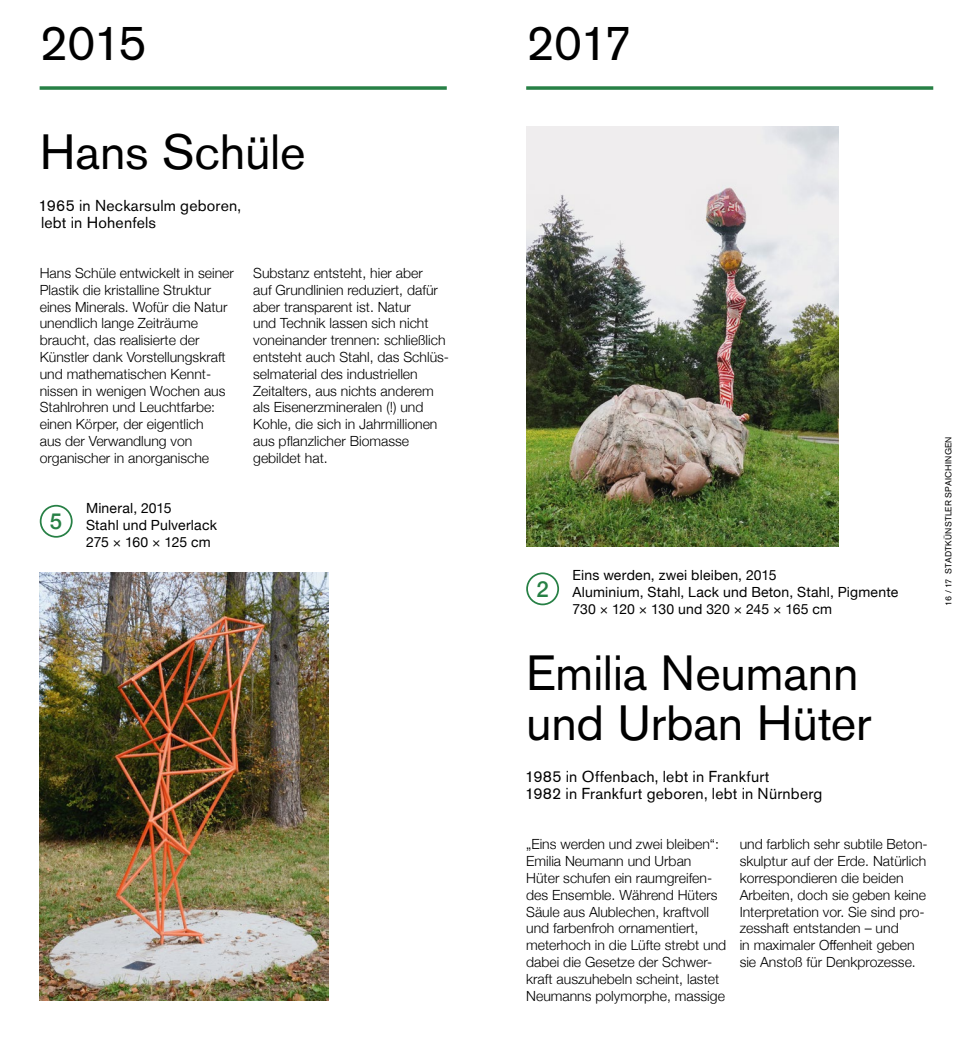
<style>
.page{position:relative;width:973px;height:1042px;background:#fff}
.page>*{position:absolute;margin:0;border:0;box-sizing:border-box;transform-origin:0 0}
.t1{font:49px/50.4px "Akzidenz Grotesk BE";letter-spacing:-.005em;color:#000}
.t2{font:500 22.05px "Helvetica Neue";color:#278045}
.t3{font:15.75px/16.8px "Akzidenz Grotesk BE";letter-spacing:.015em;color:#000}
.t4{font:300 14px/16.8px "Helvetica Neue";color:#000}
.t5{font:14px/16.8px "Helvetica Neue";letter-spacing:.015em;color:#000}
.t6{font:8.75px "Akzidenz Grotesk BE";letter-spacing:.03em;color:#000}
</style>
<div class="page">
<img style="left:39px;top:86px;width:895px;height:915px">
<h1 class="t1" style="left:40px;top:17px;width:109px">2015</h1>
<h1 class="t1" style="left:526px;top:17px;width:107px">2017</h1>
<h1 class="t1" style="left:40px;top:127px;width:267px">Hans Schüle</h1>
<p class="t3" style="left:39px;top:197px;width:204px">1965 in Neckarsulm geboren, lebt in Hohenfels</p>
<p class="t4" style="left:40px;top:264px;width:195px">Hans Schüle entwickelt in seiner<br>Plastik die kristalline Struktur eines Minerals. Wofür die Natur unendlich lange Zeiträume braucht, das realisierte der<br>Künstler dank Vorstellungskraft und mathematischen Kennt&shy;nissen in wenigen Wochen aus<br>Stahlrohren und Leuchtfarbe: einen Körper, der eigentlich<br>aus der Verwandlung von organischer in anorganische</p>
<h2 class="t2" style="left:50px;top:504px;width:14px">5</h2>
<p class="t5" style="left:86px;top:501px;width:132px">Mineral, 2015<br>Stahl und Pulverlack<br>275 × 160 × 125 cm</p>
<p class="t4" style="left:253px;top:264px;width:196px">Substanz entsteht, hier aber<br>auf Grundlinien reduziert, dafür aber transparent ist. Natur<br>und Technik lassen sich nicht voneinander trennen: schließlich entsteht auch Stahl, das Schlüs&shy;selmaterial des industriellen<br>Zeitalters, aus nichts anderem als Eisenerzmineralen (!) und<br>Kohle, die sich in Jahrmillionen aus pflanzlicher Biomasse gebildet hat.</p>
<h2 class="t2" style="left:536px;top:571px;width:14px">2</h2>
<p class="t5" style="left:572px;top:568px;width:327px">Eins werden, zwei bleiben, 2015<br>Aluminium, Stahl, Lack und Beton, Stahl, Pigmente<br>730 × 120 × 130 und 320 × 245 × 165 cm</p>
<h1 class="t1" style="left:526px;top:647px;width:347px">Emilia Neumann und Urban Hüter</h1>
<p class="t3" style="left:525px;top:768px;width:299px">1985 in Offenbach, lebt in Frankfurt<br>1982 in Frankfurt geboren, lebt in Nürnberg</p>
<p class="t4" style="left:526px;top:835px;width:201px">„Eins werden und zwei bleiben“:<br>Emilia Neumann und Urban<br>Hüter schufen ein raumgreifen&shy;des Ensemble. Während Hüters<br>Säule aus Alublechen, kraftvoll und farbenfroh ornamentiert, meterhoch in die Lüfte strebt und dabei die Gesetze der Schwer&shy;kraft auszuhebeln scheint, lastet<br>Neumanns polymorphe, massige</p>
<p class="t4" style="left:739px;top:835px;width:188px">und farblich sehr subtile Beton&shy;skulptur auf der Erde. Natürlich korrespondieren die beiden<br>Arbeiten, doch sie geben keine<br>Interpretation vor. Sie sind pro&shy;zesshaft entstanden – und<br>in maximaler Offenheit geben sie Anstoß für Denkprozesse.</p>
<p class="t6" style="left:943px;top:605px;width:171px;rotate:-90deg">16 / 17 STADTKÜNSTLER SPAICHINGEN</p>
</div>
